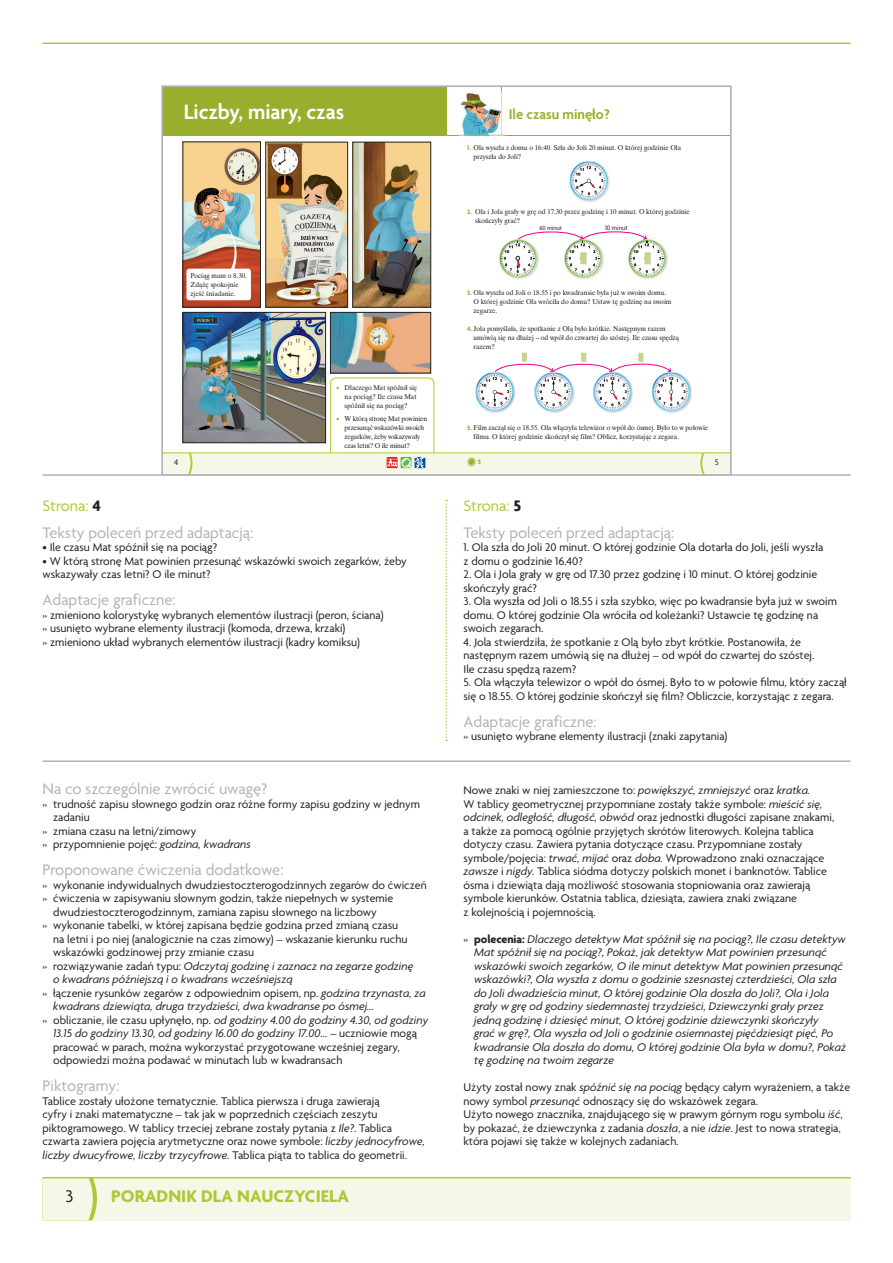
<style>
.page{position:relative;width:893px;height:1263px;background:#fff}
.page>*{position:absolute;margin:0;border:0;box-sizing:border-box;transform-origin:0 0}
.t1{font:600 22.5px "Agenda Pl";color:#fff}
.t2{font:700 18.3px "Agenda Pl";color:#b0c836}
.t3{font:18.3px "Agenda Pl";color:#231f20}
.t4{font:16.5px/27px "Agenda Pl";color:#b2b3b7}
.t5{font:600 15px "Agenda Pl";color:#98af2d}
.t6{font:12px/13.5px "Agenda Pl";color:#231f20}
.t7{font:italic 12px/13.5px "Agenda Pl";color:#231f20}
.t8{font:9px "Agenda Pl";color:#231f20}
.t9{font:7.05px/9px "Dutch 801 TL";color:#231f20}
.t10{font:7.05px/9px "Dutch 801 TL";letter-spacing:-.02em;color:#231f20}
.t11{font:7.05px "Agenda Pl";letter-spacing:-.005em;color:#231f20}
.t12{font:700 7.05px "Agenda Pl";color:#98af2d}
.t13{font:6.45px "Agenda Pl";color:#231f20}
.s1{font-family:"Agenda Pl";font-weight:700;color:#98af2d}
.s2{color:#b0c836}
.s3{font-weight:700;color:#231f20}
.s4{font-style:italic}
.s5{font-style:normal}
.s6{font-weight:700;font-style:normal}
</style>
<div class="page">
<div style="left:43px;top:1178px;width:808px;height:42px;background:#f5f8e8"></div>
<svg style="left:43px;top:1178px;width:54px;height:42px"></svg>
<hr style="left:43px;top:1177px;width:808px;height:1px;background:#b0c836">
<hr style="left:43px;top:43px;width:807px;height:1px;background:#b0c836">
<hr style="left:43px;top:474px;width:807px;height:2px;background:#b2b3b7">
<svg style="left:445px;top:500px;width:2px;height:241px"></svg>
<hr style="left:43px;top:760px;width:807px;height:2px;background:#b2b3b7">
<img style="left:160px;top:85px;width:572px;height:391px">
<h1 class="t1" style="left:184px;top:98px;width:162px">Liczby, miary, czas</h1>
<p class="t9" style="left:191px;top:271px;width:58px">Pociąg mam o 8.30.<br>Zdążę spokojnie zjeść śniadanie.</p>
<p class="t9" style="left:345px;top:382px;width:74px;text-align:justify;text-indent:-8px"><span class="s1">•</span> Dlaczego Mat spóźnił się na pociąg? Ile czasu Mat spóźnił się na pociąg?</p>
<p class="t10" style="left:345px;top:414px;width:84px;text-indent:-8px"><span class="s1">•</span> W którą stronę Mat powinien przesunąć wskazówki swoich zegarków, żeby wskazywały czas letni? O ile minut?</p>
<p class="t5" style="left:509px;top:105px;width:102px">Ile czasu minęło?</p>
<p class="t9" style="left:473px;top:143px;width:209px;text-indent:-6px"><span class="s1">1.</span> Ola wyszła z domu o 16:40. Szła do Joli 20 minut. O której godzinie Ola przyszła do Joli?</p>
<p class="t9" style="left:475px;top:206px;width:216px;text-indent:-8px"><span class="s1">2.</span> Ola i Jola grały w grę od 17.30 przez godzinę i 10 minut. O której godzinie skończyły grać?</p>
<p class="t13" style="left:539px;top:224px;width:24px">60 minut</p>
<p class="t11" style="left:605px;top:223px;width:24px">10 minut</p>
<p class="t9" style="left:473px;top:287px;width:200px;text-indent:-6px"><span class="s1">3.</span> Ola wyszła od Joli o 18.55 i po kwadransie była już w swoim domu.<br>O której godzinie Ola wróciła do domu? Ustaw tę godzinę na swoim zegarze.</p>
<p class="t9" style="left:473px;top:323px;width:207px;text-indent:-6px"><span class="s1">4.</span> Jola pomyślała, że spotkanie z Olą było krótkie. Następnym razem umówią się na dłużej – od wpół do czwartej do szóstej. Ile czasu spędzą razem?</p>
<p class="t9" style="left:473px;top:423px;width:236px;text-indent:-6px"><span class="s1">5.</span> Film zaczął się o 18.55. Ola włączyła telewizor o wpół do ósmej. Było to w połowie filmu. O której godzinie skończył się film? Oblicz, korzystając z zegara.</p>
<p class="t8" style="left:174px;top:456px;width:6px">4</p>
<p class="t8" style="left:715px;top:456px;width:5px">5</p>
<p class="t12" style="left:478px;top:458px;width:5px">5</p>
<h3 class="t4" style="left:43px;top:492px;width:212px"><span class="s2">Strona:</span> <span class="s3">4<br></span>Teksty poleceń przed adaptacją:</h3>
<p class="t6" style="left:43px;top:540px;width:176px">• Ile czasu Mat spóźnił się na pociąg?</p>
<p class="t6" style="left:43px;top:554px;width:366px">• W którą stronę Mat powinien przesunąć wskazówki swoich zegarków, żeby wskazywały czas letni? O ile minut?</p>
<h3 class="t4" style="left:43px;top:586px;width:135px">Adaptacje graficzne:</h3>
<p class="t6" style="left:43px;top:608px;width:343px">» zmieniono kolorystykę wybranych elementów ilustracji (peron, ściana) » usunięto wybrane elementy ilustracji (komoda, drzewa, krzaki)<br>» zmieniono układ wybranych elementów ilustracji (kadry komiksu)</p>
<h3 class="t4" style="left:43px;top:775px;width:226px">Na co szczególnie zwrócić uwagę?</h3>
<p class="t6" style="left:43px;top:797px;width:379px">» trudność zapisu słownego godzin oraz różne formy zapisu godziny w jednym</p>
<p class="t6" style="left:53px;top:810px;width:38px">zadaniu</p>
<p class="t6" style="left:43px;top:824px;width:155px">» zmiana czasu na letni/zimowy</p>
<p class="t6" style="left:43px;top:837px;width:210px">» przypomnienie pojęć: <span class="s4">godzina, kwadrans</span></p>
<h3 class="t4" style="left:43px;top:856px;width:242px">Proponowane ćwiczenia dodatkowe:</h3>
<p class="t6" style="left:43px;top:878px;width:386px">» wykonanie indywidualnych dwudziestoczterogodzinnych zegarów do ćwiczeń</p>
<p class="t6" style="left:43px;top:891px;width:352px">» ćwiczenia w zapisywaniu słownym godzin, także niepełnych w systemie</p>
<p class="t6" style="left:53px;top:905px;width:325px">dwudziestoczterogodzinnym, zamiana zapisu słownego na liczbowy</p>
<p class="t6" style="left:43px;top:918px;width:357px">» wykonanie tabelki, w której zapisana będzie godzina przed zmianą czasu</p>
<p class="t6" style="left:53px;top:932px;width:356px">na letni i po niej (analogicznie na czas zimowy) – wskazanie kierunku ruchu</p>
<p class="t6" style="left:53px;top:945px;width:202px">wskazówki godzinowej przy zmianie czasu</p>
<p class="t7" style="left:43px;top:959px;width:372px"><span class="s5">» rozwiązywanie zadań typu:</span> Odczytaj godzinę i zaznacz na zegarze godzinę</p>
<p class="t7" style="left:53px;top:972px;width:241px">o kwadrans późniejszą i o kwadrans wcześniejszą</p>
<p class="t6" style="left:43px;top:986px;width:385px">» łączenie rysunków zegarów z odpowiednim opisem, np. <span class="s4">godzina trzynasta, za</span></p>
<p class="t7" style="left:53px;top:999px;width:322px">kwadrans dziewiąta, druga trzydzieści, dwa kwadranse po ósmej…</p>
<p class="t7" style="left:43px;top:1013px;width:387px"><span class="s5">» obliczanie, ile czasu upłynęło, np.</span> od godziny 4.00 do godziny 4.30, od godziny</p>
<p class="t7" style="left:53px;top:1026px;width:365px">13.15 do godziny 13.30, od godziny 16.00 do godziny 17.00… <span class="s5">– uczniowie mogą</span></p>
<p class="t6" style="left:53px;top:1040px;width:348px">pracować w parach, można wykorzystać przygotowane wcześniej zegary,</p>
<p class="t6" style="left:53px;top:1053px;width:291px">odpowiedzi można podawać w minutach lub w kwadransach</p>
<h3 class="t4" style="left:43px;top:1072px;width:78px">Piktogramy:</h3>
<p class="t6" style="left:43px;top:1094px;width:384px">Tablice zostały ułożone tematycznie. Tablica pierwsza i druga zawierają<br>cyfry i znaki matematyczne – tak jak w poprzednich częściach zeszytu piktogramowego. W tablicy trzeciej zebrane zostały pytania z <span class="s4">Ile?</span>. Tablica czwarta zawiera pojęcia arytmetyczne oraz nowe symbole: <span class="s4">liczby jednocyfrowe, liczby dwucyfrowe, liczby trzycyfrowe.</span> Tablica piąta to tablica do geometrii.</p>
<h2 class="t3" style="left:66px;top:1185px;width:9px">3</h2>
<h2 class="t2" style="left:111px;top:1185px;width:239px">PORADNIK DLA NAUCZYCIELA</h2>
<h3 class="t4" style="left:463px;top:492px;width:212px"><span class="s2">Strona:</span> <span class="s3">5<br></span>Teksty poleceń przed adaptacją:</h3>
<p class="t6" style="left:463px;top:540px;width:361px">1. Ola szła do Joli 20 minut. O której godzinie Ola dotarła do Joli, jeśli wyszła z domu o godzinie 16.40?</p>
<p class="t6" style="left:463px;top:567px;width:355px">2. Ola i Jola grały w grę od 17.30 przez godzinę i 10 minut. O której godzinie skończyły grać?</p>
<p class="t6" style="left:463px;top:594px;width:375px">3. Ola wyszła od Joli o 18.55 i szła szybko, więc po kwadransie była już w swoim domu. O której godzinie Ola wróciła od koleżanki? Ustawcie tę godzinę na swoich zegarach.</p>
<p class="t6" style="left:463px;top:635px;width:352px">4. Jola stwierdziła, że spotkanie z Olą było zbyt krótkie. Postanowiła, że następnym razem umówią się na dłużej – od wpół do czwartej do szóstej.<br>Ile czasu spędzą razem?</p>
<p class="t6" style="left:463px;top:675px;width:385px">5. Ola włączyła telewizor o wpół do ósmej. Było to w połowie filmu, który zaczął się o 18.55. O której godzinie skończył się film? Obliczcie, korzystając z zegara.</p>
<h3 class="t4" style="left:463px;top:708px;width:135px">Adaptacje graficzne:</h3>
<p class="t6" style="left:463px;top:729px;width:265px">» usunięto wybrane elementy ilustracji (znaki zapytania)</p>
<p class="t6" style="left:463px;top:783px;width:372px">Nowe znaki w niej zamieszczone to: <span class="s4">powiększyć, zmniejszyć</span> oraz <span class="s4">kratka.<br></span>W tablicy geometrycznej przypomniane zostały także symbole: <span class="s4">mieścić się, odcinek, odległość, długość, obwód</span> oraz jednostki długości zapisane znakami, a także za pomocą ogólnie przyjętych skrótów literowych. Kolejna tablica dotyczy czasu. Zawiera pytania dotyczące czasu. Przypomniane zostały symbole/pojęcia: <span class="s4">trwać, mijać</span> oraz <span class="s4">doba.</span> Wprowadzono znaki oznaczające <span class="s4">zawsze</span> i <span class="s4">nigdy.</span> Tablica siódma dotyczy polskich monet i banknotów. Tablice ósma i dziewiąta dają możliwość stosowania stopniowania oraz zawierają symbole kierunków. Ostatnia tablica, dziesiąta, zawiera znaki związane<br>z kolejnością i pojemnością.</p>
<p class="t7" style="left:474px;top:932px;width:374px;text-indent:-11px"><span class="s5">»</span> <span class="s6">polecenia:</span> Dlaczego detektyw Mat spóźnił się na pociąg?, Ile czasu detektyw Mat spóźnił się na pociąg?, Pokaż, jak detektyw Mat powinien przesunąć wskazówki swoich zegarków, O ile minut detektyw Mat powinien przesunąć wskazówki?, Ola wyszła z domu o godzinie szesnastej czterdzieści, Ola szła do Joli dwadzieścia minut, O której godzinie Ola doszła do Joli?, Ola i Jola grały w grę od godziny siedemnastej trzydzieści, Dziewczynki grały przez jedną godzinę i dziesięć minut, O której godzinie dziewczynki skończyły<br>grać w grę?, Ola wyszła od Joli o godzinie osiemnastej pięćdziesiąt pięć, Po kwadransie Ola doszła do domu, O której godzinie Ola była w domu?, Pokaż tę godzinę na twoim zegarze</p>
<p class="t6" style="left:463px;top:1080px;width:388px">Użyty został nowy znak <span class="s4">spóźnić się na pociąg</span> będący całym wyrażeniem, a także nowy symbol <span class="s4">przesunąć</span> odnoszący się do wskazówek zegara.<br>Użyto nowego znacznika, znajdującego się w prawym górnym rogu symbolu <span class="s4">iść</span>, by pokazać, że dziewczynka z zadania <span class="s4">doszła</span>, a nie <span class="s4">idzie</span>. Jest to nowa strategia, która pojawi się także w kolejnych zadaniach.</p>
</div>
